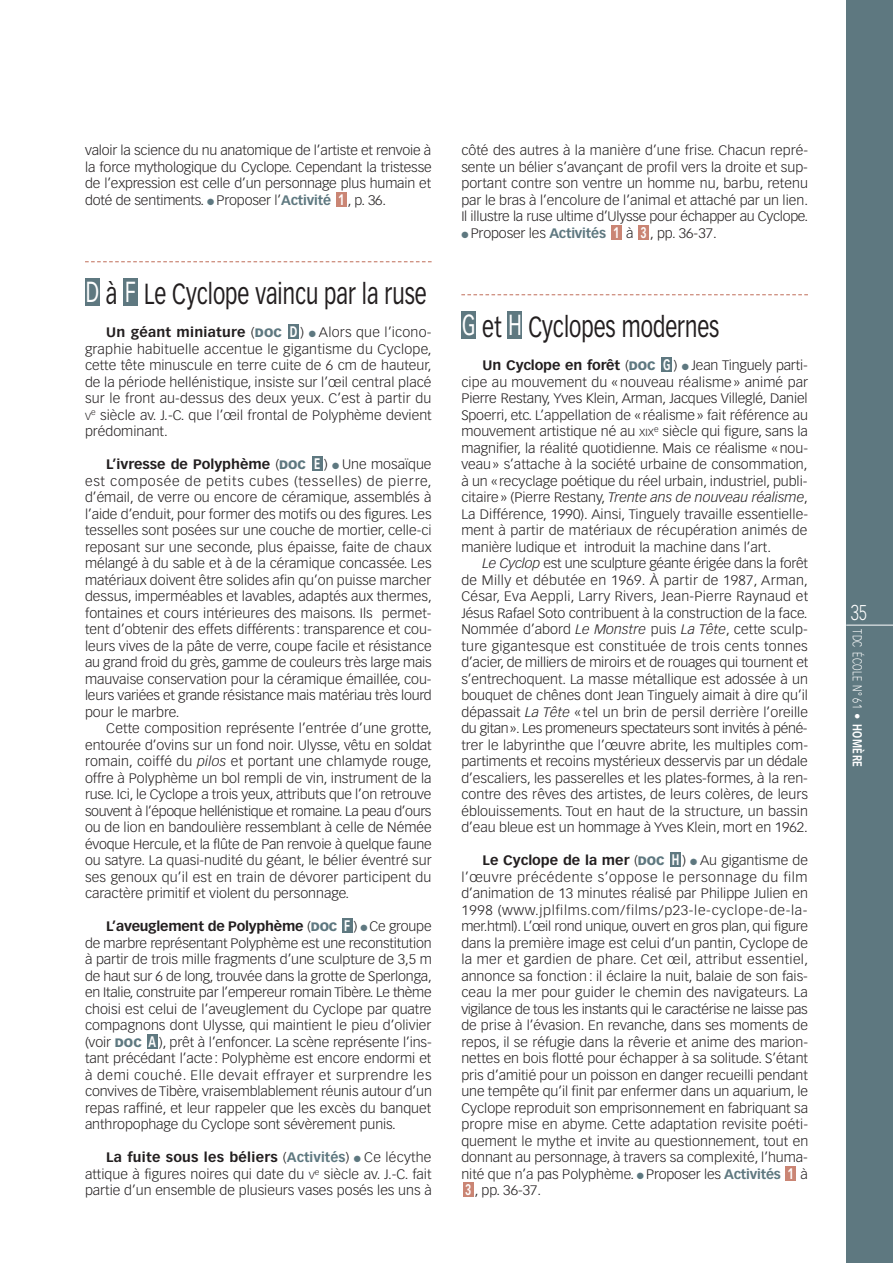
<style>
.page{position:relative;width:893px;height:1263px;background:#fff}
.page>*{position:absolute;margin:0;border:0;box-sizing:border-box;transform-origin:0 0}
.t1{font:28.5px "Vectora LH";color:#231f20;scale:.75 1}
.t2{font:28.5px "Vectora LH";color:#fff;scale:.7 1}
.t3{font:300 21px "Vectora LH";color:#fff;scale:.75 1}
.t4{font:700 15px "Vectora LH";color:#fff;scale:.7 1}
.t5{font:300 13.5px/16.5px "Vectora LH";color:#231f20;text-align:justify;scale:1.05 1}
.t6{font:700 13.5px "Vectora LH";color:#231f20;scale:1.05 1}
.t7{font:300 12.75px "Vectora LH";letter-spacing:.05em;color:#fff;scale:.75 1}
.s1{color:#5e7880}
.s2{font-weight:700;color:#5e7880}
.s3{font-weight:300}
.s4{font-weight:900;font-size:12px;color:#5e7880}
.s5{font-size:10.2px}
.s6{font-style:italic}
.s7{font-weight:700}
.s8{font-weight:700;font-size:15px;color:#fff}
</style>
<div class="page">
<div style="left:846px;top:0;width:47px;height:1263px;background:#5e7880"></div>
<svg style="left:85px;top:261px;width:347px;height:1px"></svg>
<div style="left:147px;top:1034px;width:11px;height:15px;background:#5e7880"></div>
<div style="left:342px;top:918px;width:10px;height:15px;background:#5e7880"></div>
<div style="left:312px;top:456px;width:11px;height:15px;background:#5e7880"></div>
<div style="left:288px;top:324px;width:11px;height:15px;background:#5e7880"></div>
<div style="left:123px;top:278px;width:15px;height:28px;background:#5e7880"></div>
<div style="left:85px;top:278px;width:15px;height:28px;background:#5e7880"></div>
<div style="left:336px;top:192px;width:11px;height:15px;background:#ca8574"></div>
<svg style="left:461px;top:294px;width:347px;height:1px"></svg>
<div style="left:463px;top:1182px;width:10px;height:15px;background:#ca8574"></div>
<div style="left:785px;top:1166px;width:11px;height:15px;background:#ca8574"></div>
<div style="left:670px;top:852px;width:11px;height:15px;background:#5e7880"></div>
<div style="left:662px;top:357px;width:10px;height:15px;background:#5e7880"></div>
<div style="left:508px;top:311px;width:14px;height:28px;background:#5e7880"></div>
<div style="left:461px;top:311px;width:15px;height:28px;background:#5e7880"></div>
<div style="left:638px;top:225px;width:11px;height:15px;background:#ca8574"></div>
<div style="left:611px;top:225px;width:10px;height:15px;background:#ca8574"></div>
<hr style="left:846px;top:625px;width:47px;height:1px;background:#fff">
<p class="t5" style="left:85px;top:143px;width:332px">valoir la science du nu anatomique de l’artiste et renvoie à la force mythologique du Cyclope. Cependant la tristesse de l’expression est celle d’un personnage plus humain et doté de sentiments. <span class="s1">●</span> Proposer l’<span class="s2">Activité</span> , p. 36.</p>
<p class="t4" style="left:338px;top:193px;width:10px">1</p>
<h1 class="t1" style="left:106px;top:282px;width:429px">à Le Cyclope vaincu par la ruse</h1>
<p class="t6" style="left:106px;top:326px;width:169px">Un géant miniature <span class="s3">(</span><span class="s4">DOC</span></p>
<h1 class="t2" style="left:86px;top:279px;width:74px">D F</h1>
<p class="t4" style="left:290px;top:325px;width:12px">D</p>
<p class="t5" style="left:85px;top:325px;width:332px;text-indent:215px">) <span class="s1">●</span> Alors que l’icono&shy;graphie habituelle accentue le gigantisme du Cyclope, cette tête minuscule en terre cuite de 6 cm de hauteur, de la période hellénistique, insiste sur l’œil central placé sur le front au-dessus des deux yeux. C’est à partir du <span class="s5">V</span><sup>e</sup> siècle av. J.-C. que l’œil frontal de Polyphème devient prédominant.</p>
<p class="t6" style="left:106px;top:458px;width:192px">L’ivresse de Polyphème <span class="s3">(</span><span class="s4">DOC</span></p>
<p class="t4" style="left:314px;top:457px;width:10px">E</p>
<p class="t5" style="left:85px;top:457px;width:332px;text-indent:239px">) <span class="s1">●</span> Une mosaïque est composée de petits cubes (tesselles) de pierre, d’émail, de verre ou encore de céramique, assemblés à l’aide d’enduit, pour former des motifs ou des figures. Les tesselles sont posées sur une couche de mortier, celle-ci reposant sur une seconde, plus épaisse, faite de chaux mélangé à du sable et à de la céramique concassée. Les matériaux doivent être solides afin qu’on puisse marcher dessus, imperméables et lavables, adaptés aux thermes, fontaines et cours intérieures des maisons. Ils permet&shy;tent d’obtenir des effets différents : transparence et cou&shy;leurs vives de la pâte de verre, coupe facile et résistance au grand froid du grès, gamme de couleurs très large mais mauvaise conservation pour la céramique émaillée, cou&shy;leurs variées et grande résistance mais matériau très lourd pour le marbre.</p>
<p class="t5" style="left:85px;top:721px;width:332px;text-indent:21px">Cette composition représente l’entrée d’une grotte, entourée d’ovins sur un fond noir. Ulysse, vêtu en soldat romain, coiffé du <span class="s6">pilos</span> et portant une chlamyde rouge, offre à Polyphème un bol rempli de vin, instrument de la ruse. Ici, le Cyclope a trois yeux, attributs que l’on retrouve souvent à l’époque hellénistique et romaine. La peau d’ours ou de lion en bandoulière ressemblant à celle de Némée évoque Hercule, et la flûte de Pan renvoie à quelque faune ou satyre. La quasi-nudité du géant, le bélier éventré sur ses genoux qu’il est en train de dévorer participent du caractère primitif et violent du personnage.</p>
<p class="t5" style="left:85px;top:919px;width:332px;text-indent:21px"><span class="s7">L’aveuglement de Polyphème</span> (<span class="s4">DOC</span> ) <span class="s1">●</span> Ce groupe de marbre représentant Polyphème est une reconstitution à partir de trois mille fragments d’une sculpture de 3,5 m de haut sur 6 de long, trouvée dans la grotte de Sperlonga, en Italie, construite par l’empereur romain Tibère. Le thème choisi est celui de l’aveuglement du Cyclope par quatre compagnons dont Ulysse, qui maintient le pieu d’olivier (voir <span class="s4">DOC</span></p>
<p class="t4" style="left:344px;top:919px;width:10px">F</p>
<p class="t5" style="left:85px;top:1034px;width:332px;text-indent:74px">), prêt à l’enfoncer. La scène représente l’ins&shy;tant précédant l’acte: Polyphème est encore endormi et à demi couché. Elle devait effrayer et surprendre les convives de Tibère, vraisemblablement réunis autour d’un repas raffiné, et leur rappeler que les excès du banquet anthropophage du Cyclope sont sévèrement punis.</p>
<p class="t5" style="left:85px;top:1150px;width:332px;text-indent:21px"><span class="s7">La fuite sous les béliers</span> (<span class="s2">Activités</span>) <span class="s1">●</span> Ce lécythe attique à figures noires qui date du <span class="s5">V</span><sup>e</sup> siècle av. J.-C. fait partie d’un ensemble de plusieurs vases posés les uns à</p>
<p class="t4" style="left:149px;top:1035px;width:12px">A</p>
<p class="t5" style="left:461px;top:143px;width:332px">côté des autres à la manière d’une frise. Chacun repré&shy;sente un bélier s’avançant de profil vers la droite et sup&shy;portant contre son ventre un homme nu, barbu, retenu par le bras à l’encolure de l’animal et attaché par un lien.<br>Il illustre la ruse ultime d’Ulysse pour échapper au Cyclope.</p>
<p class="t5" style="left:461px;top:226px;width:139px"><span class="s1">●</span> Proposer les <span class="s2">Activités</span></p>
<p class="t5" style="left:626px;top:226px;width:88px">à , pp. 36-37.</p>
<p class="t4" style="left:613px;top:226px;width:10px">1</p>
<p class="t4" style="left:641px;top:226px;width:10px">3</p>
<h1 class="t2" style="left:462px;top:312px;width:86px">G H</h1>
<h1 class="t1" style="left:482px;top:315px;width:318px">et Cyclopes modernes</h1>
<p class="t6" style="left:483px;top:359px;width:166px">Un Cyclope en forêt <span class="s3">(</span><span class="s4">DOC</span></p>
<p class="t4" style="left:663px;top:358px;width:12px">G</p>
<p class="t5" style="left:461px;top:358px;width:332px;text-indent:212px">) <span class="s1">●</span> Jean Tinguely parti&shy;cipe au mouvement du « nouveau réalisme » animé par Pierre Restany, Yves Klein, Arman, Jacques Villeglé, Daniel Spoerri, etc. L’appellation de « réalisme » fait référence au mouvement artistique né au <span class="s5">XIX</span><sup>e</sup> siècle qui figure, sans la magnifier, la réalité quotidienne. Mais ce réalisme « nou&shy;veau » s’attache à la société urbaine de consommation, à un «recyclage poétique du réel urbain, industriel, publi&shy;citaire » (Pierre Restany, <span class="s6">Trente ans de nouveau réalisme</span>, La Différence, 1990). Ainsi, Tinguely travaille essentielle&shy;ment à partir de matériaux de récupération animés de manière ludique et introduit la machine dans l’art.</p>
<p class="t5" style="left:461px;top:556px;width:332px;text-indent:21px"><span class="s6">Le Cyclop</span> est une sculpture géante érigée dans la forêt de Milly et débutée en 1969. À partir de 1987, Arman, César, Eva Aeppli, Larry Rivers, Jean-Pierre Raynaud et Jésus Rafael Soto contribuent à la construction de la face.<br>Nommée d’abord <span class="s6">Le Monstre</span> puis <span class="s6">La Tête</span>, cette sculp&shy;ture gigantesque est constituée de trois cents tonnes d’acier, de milliers de miroirs et de rouages qui tournent et s’entrechoquent. La masse métallique est adossée à un bouquet de chênes dont Jean Tinguely aimait à dire qu’il dépassait <span class="s6">La Tête</span> « tel un brin de persil derrière l’oreille du gitan». Les promeneurs spectateurs sont invités à péné&shy;trer le labyrinthe que l’œuvre abrite, les multiples com&shy;partiments et recoins mystérieux desservis par un dédale d’escaliers, les passerelles et les plates-formes, à la ren&shy;contre des rêves des artistes, de leurs colères, de leurs éblouissements. Tout en haut de la structure, un bassin d’eau bleue est un hommage à Yves Klein, mort en 1962.</p>
<p class="t6" style="left:483px;top:854px;width:175px">Le Cyclope de la mer <span class="s3">(</span><span class="s4">DOC</span></p>
<p class="t4" style="left:672px;top:853px;width:12px">H</p>
<p class="t5" style="left:461px;top:853px;width:332px;text-indent:221px">) <span class="s1">●</span> Au gigantisme de l’œuvre précédente s’oppose le personnage du film d’animation de 13 minutes réalisé par Philippe Julien en 1998 (www.jplfilms.com/films/p23-le-cyclope-de-la&shy;mer.html). L’œil rond unique, ouvert en gros plan, qui figure dans la première image est celui d’un pantin, Cyclope de la mer et gardien de phare. Cet œil, attribut essentiel, annonce sa fonction: il éclaire la nuit, balaie de son fais&shy;ceau la mer pour guider le chemin des navigateurs. La vigilance de tous les instants qui le caractérise ne laisse pas de prise à l’évasion. En revanche, dans ses moments de repos, il se réfugie dans la rêverie et anime des marion&shy;nettes en bois flotté pour échapper à sa solitude. S’étant pris d’amitié pour un poisson en danger recueilli pendant une tempête qu’il finit par enfermer dans un aquarium, le Cyclope reproduit son emprisonnement en fabriquant sa propre mise en abyme. Cette adaptation revisite poéti&shy;quement le mythe et invite au questionnement, tout en donnant au personnage, à travers sa complexité, l’huma&shy;nité que n’a pas Polyphème. <span class="s1">●</span> Proposer les <span class="s2">Activités</span></p>
<p class="t5" style="left:801px;top:1166px;width:9px">à</p>
<p class="t4" style="left:788px;top:1167px;width:10px">1</p>
<p class="t5" style="left:465px;top:1183px;width:74px"><span class="s8">3</span> , pp. 36-37.</p>
<h2 class="t3" style="left:851px;top:604px;width:23px">35</h2>
<p class="t7" style="left:863px;top:629px;width:185px;rotate:90deg">TDC ÉCOLE N° 61 • <span class="s7">HOMÈRE</span></p>
</div>
